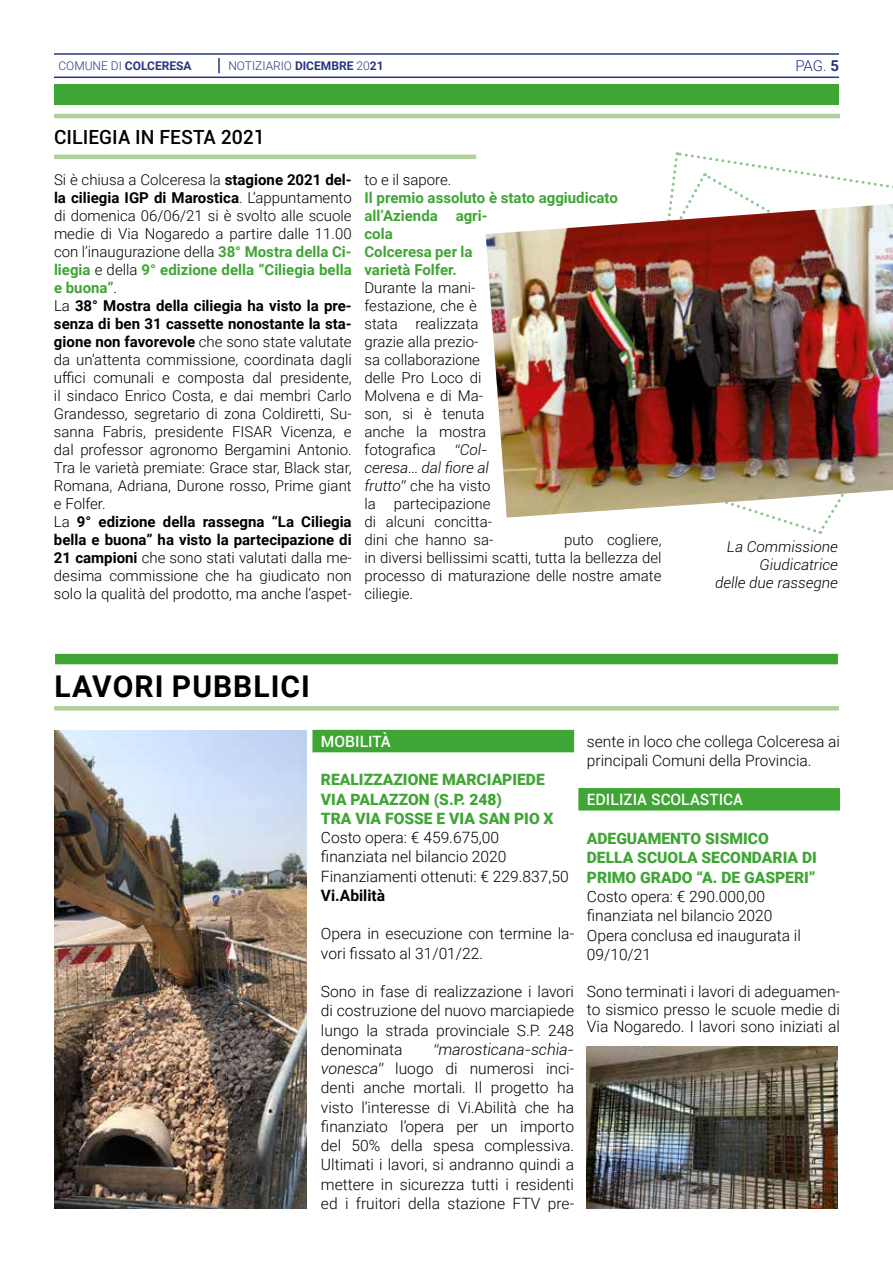
<style>
.page{position:relative;width:893px;height:1263px;background:#fff}
.page>*{position:absolute;margin:0;border:0;box-sizing:border-box;transform-origin:0 0}
.t1{font:700 30px "Roboto";letter-spacing:.035em;color:#000}
.t2{font:500 19.5px "Roboto";color:#000}
.t3{font:300 15.6px/19.2px "Roboto";color:#000}
.t4{font:900 15.6px/19.2px "Roboto";color:#3fa535}
.t5{font:500 15.6px "Roboto";color:#fff}
.t6{font:700 15.6px "Roboto";color:#000}
.t7{font:300 15px/18px "Roboto";color:#000}
.t8{font:700 15px/18px "Roboto";color:#3fa535}
.t9{font:italic 300 15px/18px "Roboto";color:#000;text-align:right}
.t10{font:300 15px "Roboto";color:#283583}
.t11{font:300 12px "Roboto";color:#283583}
.t12{font:700 12px "Roboto";color:#283583}
.s1{font-weight:300}
.s2{font-weight:700}
.s3{font-weight:700;color:#3fa535}
.s4{font-style:italic}
</style>
<div class="page">
<svg style="left:218px;top:58px;width:2px;height:15px"></svg>
<hr style="left:54px;top:53px;width:785px;height:2px;background:#283583">
<hr style="left:54px;top:77px;width:785px;height:1px;background:#283583">
<div style="left:54px;top:84px;width:785px;height:21px;background:#3fa535"></div>
<hr style="left:54px;top:706px;width:785px;height:4px;background:#b0d199">
<div style="left:312px;top:730px;width:262px;height:22px;background:#3fa535"></div>
<div style="left:578px;top:788px;width:262px;height:22px;background:#3fa535"></div>
<div style="left:55px;top:654px;width:783px;height:10px;background:#3fa535"></div>
<hr style="left:54px;top:114px;width:786px;height:4px;background:#b0d199">
<hr style="left:54px;top:155px;width:422px;height:4px;background:#b0d199">
<img style="left:54px;top:730px;width:252px;height:479px">
<img style="left:587px;top:1046px;width:251px;height:163px">
<svg style="left:669px;top:152px;width:224px;height:382px"></svg>
<img style="left:486px;top:204px;width:407px;height:314px">
<p class="t12" style="left:58px;top:57px;width:135px"><span class="s1">COMUNE DI</span> COLCERESA</p>
<p class="t11" style="left:228px;top:57px;width:157px">NOTIZIARIO <span class="s2">DICEMBRE</span> 20<span class="s2">21</span></p>
<p class="t10" style="left:795px;top:55px;width:45px">PAG. <span class="s2">5</span></p>
<h2 class="t2" style="left:54px;top:123px;width:213px">CILIEGIA IN FESTA 2021</h2>
<p class="t7" style="left:54px;top:170px;width:299px">Si è chiusa a Colceresa la <span class="s2">stagione 2021 del&shy;la ciliegia IGP di Marostica</span>. L’appuntamento di domenica 06/06/21 si è svolto alle scuole medie di Via Nogaredo a partire dalle 11.00 con l’inaugurazione della <span class="s3">38° Mostra della Ci&shy;liegia</span> e della <span class="s3">9° edizione della “Ciliegia bella e buona”</span>.<br>La <span class="s2">38° Mostra della ciliegia ha visto la pre&shy;senza di ben 31 cassette nonostante la sta&shy;gione non favorevole</span> che sono state valutate da un’attenta commissione, coordinata dagli uffici comunali e composta dal presidente, il sindaco Enrico Costa, e dai membri Carlo Grandesso, segretario di zona Coldiretti, Su&shy;sanna Fabris, presidente FISAR Vicenza, e dal professor agronomo Bergamini Antonio.<br>Tra le varietà premiate: Grace star, Black star, Romana, Adriana, Durone rosso, Prime giant e Folfer.<br>La <span class="s2">9° edizione della rassegna “La Ciliegia bella e buona” ha visto la partecipazione di 21 campioni</span> che sono stati valutati dalla me&shy;desima commissione che ha giudicato non solo la qualità del prodotto, ma anche l’aspet-</p>
<p class="t7" style="left:364px;top:170px;width:89px">to e il sapore.</p>
<p class="t8" style="left:364px;top:188px;width:255px">Il premio assoluto è stato aggiudicato all’Azienda agri-<br>cola<br>Colceresa per la<br>varietà Folfer.</p>
<p class="t7" style="left:364px;top:278px;width:131px">Durante la mani&shy;festazione, che è stata realizzata grazie alla prezio&shy;sa collaborazione delle Pro Loco di<br>Molvena e di Ma&shy;son, si è tenuta anche la mostra fotografica <span class="s4">“Col&shy;ceresa… dal fiore al frutto”</span> che ha visto la partecipazione di alcuni concitta&shy;dini che hanno sa-</p>
<p class="t7" style="left:364px;top:530px;width:299px;text-align:justify;text-indent:200px">puto cogliere, in diversi bellissimi scatti, tutta la bellezza del processo di maturazione delle nostre amate ciliegie.</p>
<h1 class="t1" style="left:55px;top:666px;width:257px">LAVORI PUBBLICI</h1>
<p class="t9" style="left:715px;top:537px;width:124px">La Commissione<br>Giudicatrice<br>delle due rassegne</p>
<p class="t5" style="left:321px;top:730px;width:71px">MOBILITÀ</p>
<p class="t4" style="left:321px;top:770px;width:234px">REALIZZAZIONE MARCIAPIEDE<br>VIA PALAZZON (S.P. 248)<br>TRA VIA FOSSE E VIA SAN PIO X</p>
<p class="t3" style="left:321px;top:827px;width:249px">Costo opera: € 459.675,00 finanziata nel bilancio 2020<br>Finanziamenti ottenuti: € 229.837,50</p>
<p class="t6" style="left:321px;top:884px;width:66px">Vi.Abilità</p>
<p class="t3" style="left:321px;top:923px;width:255px">Opera in esecuzione con termine la&shy;vori fissato al 31/01/22.</p>
<p class="t3" style="left:321px;top:981px;width:255px;text-align:justify">Sono in fase di realizzazione i lavori di costruzione del nuovo marciapiede lungo la strada provinciale S.P. 248 denominata</p>
<p class="t3" style="left:321px;top:1039px;width:255px;text-align:justify;text-indent:112px"><span class="s4">“marosticana-schia&shy;vonesca”</span> luogo di numerosi inci&shy;denti anche mortali. Il progetto ha visto l’interesse di Vi.Abilità che ha finanziato l’opera per un importo del 50% della spesa complessiva.<br>Ultimati i lavori, si andranno quindi a mettere in sicurezza tutti i residenti ed i fruitori della stazione FTV pre-</p>
<p class="t3" style="left:587px;top:731px;width:255px">sente in loco che collega Colceresa ai principali Comuni della Provincia.</p>
<p class="t5" style="left:587px;top:788px;width:158px">EDILIZIA SCOLASTICA</p>
<p class="t4" style="left:587px;top:828px;width:231px">ADEGUAMENTO SISMICO<br>DELLA SCUOLA SECONDARIA DI<br>PRIMO GRADO “A. DE GASPERI”</p>
<p class="t3" style="left:587px;top:886px;width:216px">Costo opera: € 290.000,00 finanziata nel bilancio 2020<br>Opera conclusa ed inaugurata il<br>09/10/21</p>
<p class="t3" style="left:587px;top:982px;width:255px;line-height:17.5px;text-align:justify">Sono terminati i lavori di adeguamen&shy;to sismico presso le scuole medie di Via Nogaredo. I lavori sono iniziati al</p>
</div>
